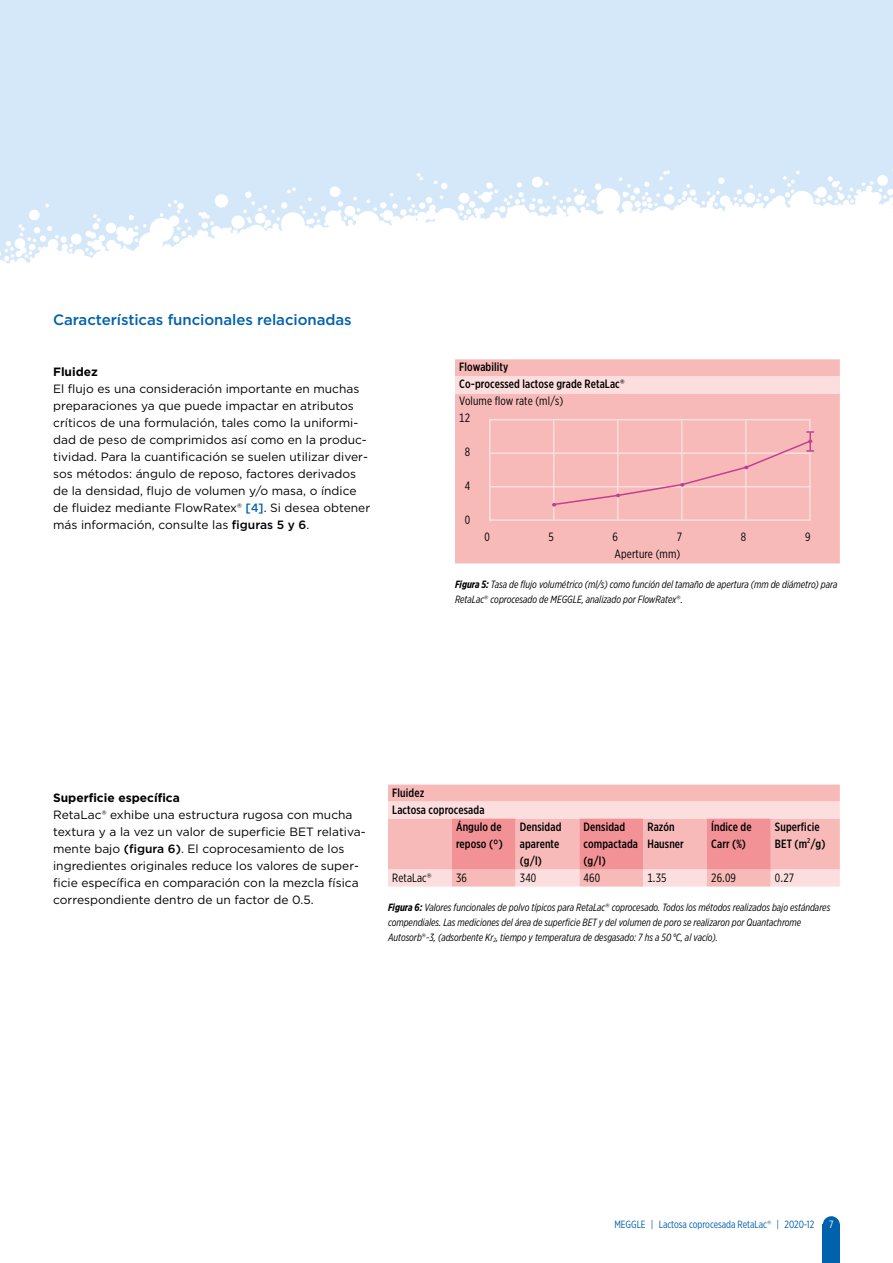
<style>
.page{position:relative;width:893px;height:1263px;background:#fff}
.page>*{position:absolute;margin:0;border:0;box-sizing:border-box;transform-origin:0 0}
.t1{font:500 15px "Gotham";letter-spacing:-.005em;color:#0061ad}
.t2{font:12px/17px "Gotham";color:#000}
.t3{font:500 12px/17px "Gotham X Narrow";letter-spacing:.01em;color:#000}
.t4{font:12px "Gotham X Narrow";letter-spacing:.01em;color:#000}
.t5{font:700 12px "Gotham";color:#000}
.t6{font:italic 10.5px/15px "Gotham X Narrow";color:#000}
.t7{font:10.5px "Gotham X Narrow";color:#0061ad}
.t8{font:10.5px "Gotham X Narrow";color:#fff}
.s1{font-weight:500;color:#0061ad}
.s2{font-weight:500}
.s3{font-family:"Gotham"}
.s4{font-weight:400}
.s5{font-weight:700}
.s6{font-family:"Gotham";font-style:normal}
</style>
<div class="page">
<div style="left:0;top:0;width:893px;height:455px;background:#d4e8f9"></div>
<svg style="left:0;top:169px;width:893px;height:286px;fill:#fff"></svg>
<div style="left:823px;top:1225px;width:17px;height:38px;background:#0061ad"></div>
<div style="left:823px;top:1216px;width:17px;height:17px;background:#0061ad;border-radius:50%"></div>
<div style="left:455px;top:359px;width:385px;height:204px;background:#f7bab9"></div>
<div style="left:455px;top:376px;width:385px;height:17px;background:#fbdedd"></div>
<div style="left:489px;top:419px;width:322px;height:102px;border:2px solid #fbdedd"></div>
<hr style="left:617px;top:420px;width:1px;height:100px;background:#fbdedd">
<hr style="left:553px;top:420px;width:1px;height:100px;background:#fbdedd">
<hr style="left:745px;top:420px;width:2px;height:100px;background:#fbdedd">
<hr style="left:681px;top:420px;width:2px;height:100px;background:#fbdedd">
<hr style="left:490px;top:452px;width:321px;height:2px;background:#fbdedd">
<hr style="left:490px;top:486px;width:321px;height:1px;background:#fbdedd">
<svg style="left:552px;top:431px;width:262px;height:76px;background:#f5b9ba"></svg>
<div style="left:388px;top:784px;width:452px;height:17px;background:#f7bab9"></div>
<svg style="left:388px;top:801px;width:452px;height:85px;background:#f7bbbb"></svg>
<p class="t1" style="left:53px;top:310px;width:300px">Características funcionales relacionadas</p>
<p class="t5" style="left:53px;top:364px;width:46px">Fluidez</p>
<p class="t2" style="left:53px;top:380px;width:319px">El flujo es una consideración importante en muchas preparaciones ya que puede impactar en atributos críticos de una formulación, tales como la uniformi&shy;dad de peso de comprimidos así como en la produc&shy;tividad. Para la cuantificación se suelen utilizar diver&shy;sos métodos: ángulo de reposo, factores derivados de la densidad, flujo de volumen y/o masa, o índice de fluidez mediante FlowRatex® <span class="s1">[4]</span>. Si desea obtener más información, consulte las <span class="s2">figuras 5 y 6</span>.</p>
<p class="t3" style="left:459px;top:359px;width:167px">Flowability<br>Co-processed lactose grade RetaLac<span class="s3">®<br></span><span class="s4">Volume flow rate (ml/s)<br>12</span></p>
<p class="t4" style="left:465px;top:445px;width:7px">8</p>
<p class="t4" style="left:465px;top:479px;width:7px">4</p>
<p class="t4" style="left:465px;top:513px;width:7px">0</p>
<p class="t4" style="left:484px;top:530px;width:7px">0</p>
<p class="t4" style="left:548px;top:530px;width:7px">5</p>
<p class="t4" style="left:613px;top:530px;width:7px">6</p>
<p class="t4" style="left:677px;top:530px;width:7px">7</p>
<p class="t4" style="left:741px;top:530px;width:7px">8</p>
<p class="t4" style="left:805px;top:530px;width:7px">9</p>
<p class="t4" style="left:614px;top:547px;width:67px">Aperture (mm)</p>
<p class="t6" style="left:455px;top:576px;width:384px"><span class="s5">Figura 5:</span> Tasa de flujo volumétrico (ml/s) como función del tamaño de apertura (mm de diámetro) para<br>RetaLac<span class="s6">®</span> coprocesado de MEGGLE, analizado por FlowRatex<span class="s6">®</span>.</p>
<p class="t5" style="left:53px;top:789px;width:128px">Superficie específica</p>
<p class="t2" style="left:53px;top:805px;width:314px">RetaLac® exhibe una estructura rugosa con mucha textura y a la vez un valor de superficie BET relativa&shy;mente bajo <span class="s2">(figura 6)</span>. El coprocesamiento de los ingredientes originales reduce los valores de super&shy;ficie específica en comparación con la mezcla física correspondiente dentro de un factor de 0.5.</p>
<p class="t3" style="left:392px;top:784px;width:34px">Fluidez</p>
<p class="t3" style="left:392px;top:801px;width:94px">Lactosa coprocesada</p>
<p class="t3" style="left:456px;top:818px;width:47px">Ángulo de</p>
<p class="t3" style="left:456px;top:835px;width:48px">reposo (°)</p>
<p class="t3" style="left:520px;top:818px;width:43px">Densidad aparente (g/l)</p>
<p class="t3" style="left:584px;top:818px;width:56px">Densidad compactada (g/l)</p>
<p class="t3" style="left:647px;top:818px;width:38px">Razón<br>Hausner</p>
<p class="t3" style="left:711px;top:818px;width:42px">Índice de<br>Carr (%)</p>
<p class="t3" style="left:775px;top:818px;width:52px">Superficie<br>BET (m<sup>2</sup>/g)</p>
<p class="t4" style="left:392px;top:870px;width:41px">RetaLac<span class="s3">®</span></p>
<p class="t4" style="left:456px;top:870px;width:12px">36</p>
<p class="t4" style="left:520px;top:870px;width:18px">340</p>
<p class="t4" style="left:584px;top:870px;width:18px">460</p>
<p class="t4" style="left:647px;top:870px;width:21px">1.35</p>
<p class="t4" style="left:711px;top:870px;width:26px">26.09</p>
<p class="t4" style="left:775px;top:870px;width:21px">0.27</p>
<p class="t6" style="left:388px;top:900px;width:444px"><span class="s5">Figura 6:</span> Valores funcionales de polvo típicos para RetaLac<span class="s6">®</span> coprocesado. Todos los métodos realizados bajo estándares compendiales. Las mediciones del área de superficie BET y del volumen de poro se realizaron por Quantachrome<br>Autosorb<span class="s6">®</span>-3, (adsorbente Kr<sub>2</sub>, tiempo y temperatura de desgasado: 7 hs a 50 °C, al vacío).</p>
<p class="t7" style="left:614px;top:1218px;width:201px">MEGGLE | Lactosa coprocesada RetaLac<span class="s3">®</span> | 2020-12</p>
<p class="t8" style="left:829px;top:1218px;width:6px">7</p>
</div>
